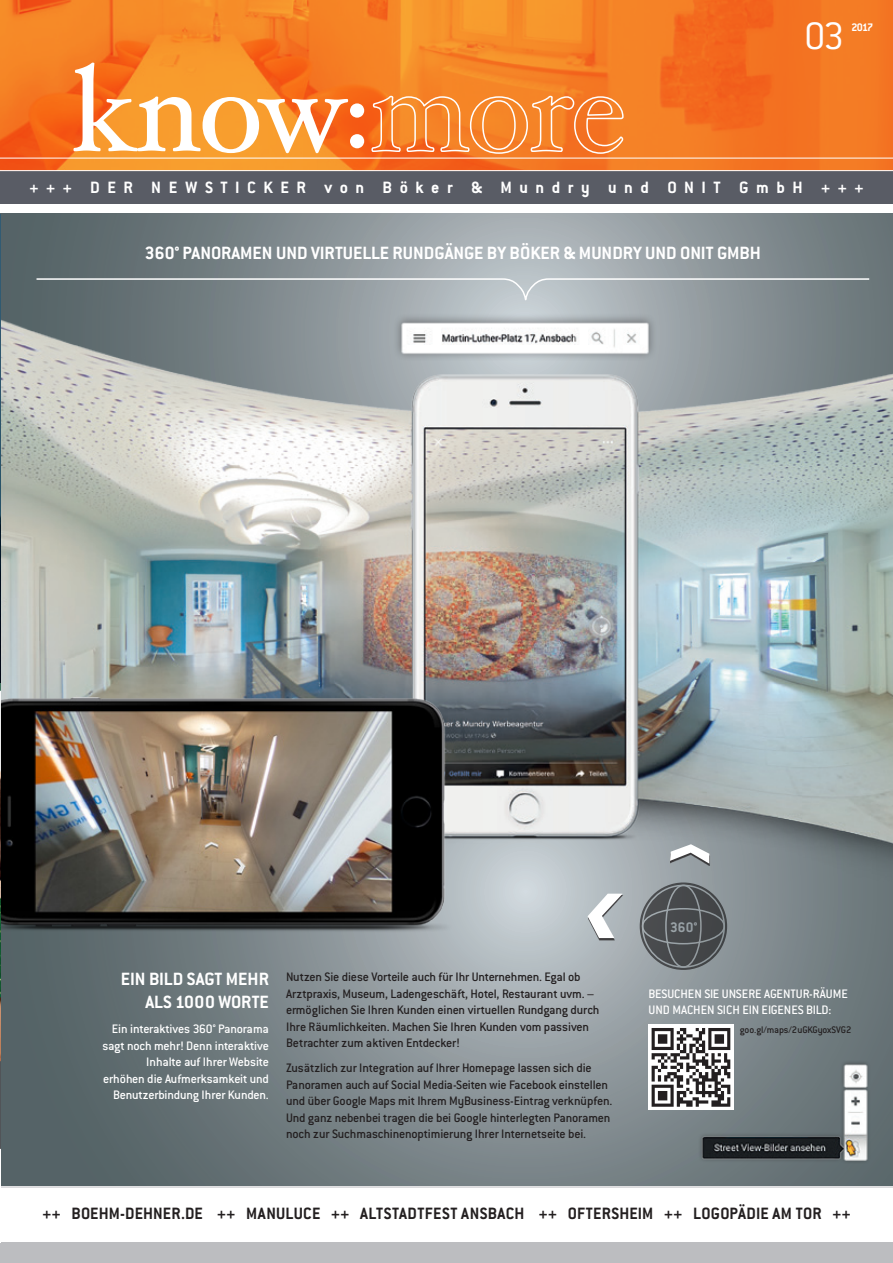
<style>
.page{position:relative;width:893px;height:1263px;background:#fff}
.page>*{position:absolute;margin:0;border:0;box-sizing:border-box;transform-origin:0 0}
.t1{font:300 42px "Conduit ITC";color:#fff}
.t2{font:700 19.5px/23.4px "Conduit ITC";color:#fff;text-align:right}
.t3{font:700 18px "Conduit ITC";letter-spacing:.015em;color:#231f20}
.t4{font:700 18px "Conduit ITC";letter-spacing:.42em;color:#fff}
.t5{font:700 15.3px "Conduit ITC";color:#fff}
.t6{font:500 13.5px/16.5px "Conduit ITC";letter-spacing:-.015em;color:#231f20}
.t7{font:500 13.5px/16.5px "Conduit ITC";letter-spacing:-.01em;color:#fff}
.t8{font:700 12px "Conduit ITC";color:#fff}
.t9{font:500 10.5px "Conduit ITC";letter-spacing:-.01em;color:#231f20}
</style>
<div class="page">
<svg style="left:1px;top:213px;width:892px;height:22px;background:#818c90"></svg>
<svg style="left:1px;top:941px;width:892px;height:245px;background:#798488"></svg>
<img style="left:0;top:0;width:893px;height:63px">
<hr style="left:0;top:1187px;width:893px;height:1px;background:#bcbdc0">
<div style="left:0;top:1243px;width:893px;height:20px;background:#bcbdc0"></div>
<div style="left:0;top:171px;width:893px;height:33px;background:#595c65"></div>
<img style="left:1px;top:235px;width:892px;height:706px">
<img style="left:1px;top:629px;width:482px;height:346px">
<svg style="left:35px;top:278px;width:836px;height:29px;background:#929ca0"></svg>
<div style="left:393px;top:313px;width:264px;height:49px;background:#231f20;opacity:.5"></div>
<img style="left:398px;top:319px;width:256px;height:41px">
<img style="left:660px;top:1038px;width:213px;height:126px">
<div style="left:670px;top:846px;width:40px;height:20px;background:#231f20;opacity:.8"></div>
<svg style="left:670px;top:844px;width:39px;height:20px"></svg>
<div style="left:588px;top:895px;width:35px;height:45px;background:#231f20;opacity:.8"></div>
<svg style="left:588px;top:894px;width:35px;height:44px"></svg>
<img style="left:0;top:714px;width:1px;height:346px">
<svg style="left:0;top:1060px;width:1px;height:89px"></svg>
<svg style="left:0;top:682px;width:1px;height:32px"></svg>
<svg style="left:648px;top:1025px;width:85px;height:85px"></svg>
<svg style="left:652px;top:1028px;width:78px;height:79px"></svg>
<img style="left:0;top:215px;width:1px;height:467px">
<svg style="left:640px;top:882px;width:87px;height:88px;background:#4e5153"></svg>
<div style="left:665px;top:885px;width:37px;height:83px;border:2px solid #fff;border-radius:50%"></div>
<div style="left:642px;top:908px;width:83px;height:36px;border:2px solid #fff;border-radius:50%"></div>
<div style="left:642px;top:885px;width:83px;height:83px;border:2px solid #fff;border-radius:50%"></div>
<svg style="left:0;top:63px;width:893px;height:108px;background:#f58939"></svg>
<p class="t1" style="left:804px;top:13px;width:42px">03</p>
<p class="t8" style="left:851px;top:20px;width:23px">2017</p>
<p class="t4" style="left:29px;top:177px;width:836px">+++ DER NEWSTICKER von Böker &amp; Mundry und ONIT GmbH +++</p>
<p class="t2" style="left:145px;top:241px;width:617px">360° PANORAMEN UND VIRTUELLE RUNDGÄNGE BY BÖKER &amp; MUNDRY UND ONIT GMBH</p>
<p class="t2" style="left:121px;top:967px;width:150px">EIN BILD SAGT MEHR<br>ALS 1000 WORTE</p>
<p class="t7" style="left:102px;top:1021px;width:168px;text-align:right">Ein interaktives 360° Panorama sagt noch mehr! Denn interaktive<br>Inhalte auf Ihrer Website erhöhen die Aufmerksamkeit und<br>Benutzerbindung Ihrer Kunden.</p>
<p class="t6" style="left:286px;top:969px;width:315px">Nutzen Sie diese Vorteile auch für Ihr Unternehmen. Egal ob Arztpraxis, Museum, Ladengeschäft, Hotel, Restaurant uvm. – ermöglichen Sie Ihren Kunden einen virtuellen Rundgang durch Ihre Räumlichkeiten. Machen Sie Ihren Kunden vom passiven Betrachter zum aktiven Entdecker!</p>
<p class="t6" style="left:286px;top:1060px;width:328px">Zusätzlich zur Integration auf Ihrer Homepage lassen sich die Panoramen auch auf Social Media-Seiten wie Facebook einstellen und über Google Maps mit Ihrem MyBusiness-Eintrag verknüpfen.<br>Und ganz nebenbei tragen die bei Google hinterlegten Panoramen noch zur Suchmaschinenoptimierung Ihrer Internetseite bei.</p>
<p class="t5" style="left:670px;top:918px;width:29px">360°</p>
<p class="t7" style="left:648px;top:985px;width:201px">BESUCHEN SIE UNSERE AGENTUR-RÄUME<br>UND MACHEN SICH EIN EIGENES BILD:</p>
<p class="t9" style="left:740px;top:1024px;width:113px">goo.gl/maps/2uGKGyoxSVG2</p>
<p class="t3" style="left:43px;top:1203px;width:810px">++ BOEHM-DEHNER.DE ++ MANULUCE ++ ALTSTADTFEST ANSBACH ++ OFTERSHEIM ++ LOGOPÄDIE AM TOR ++</p>
</div>
